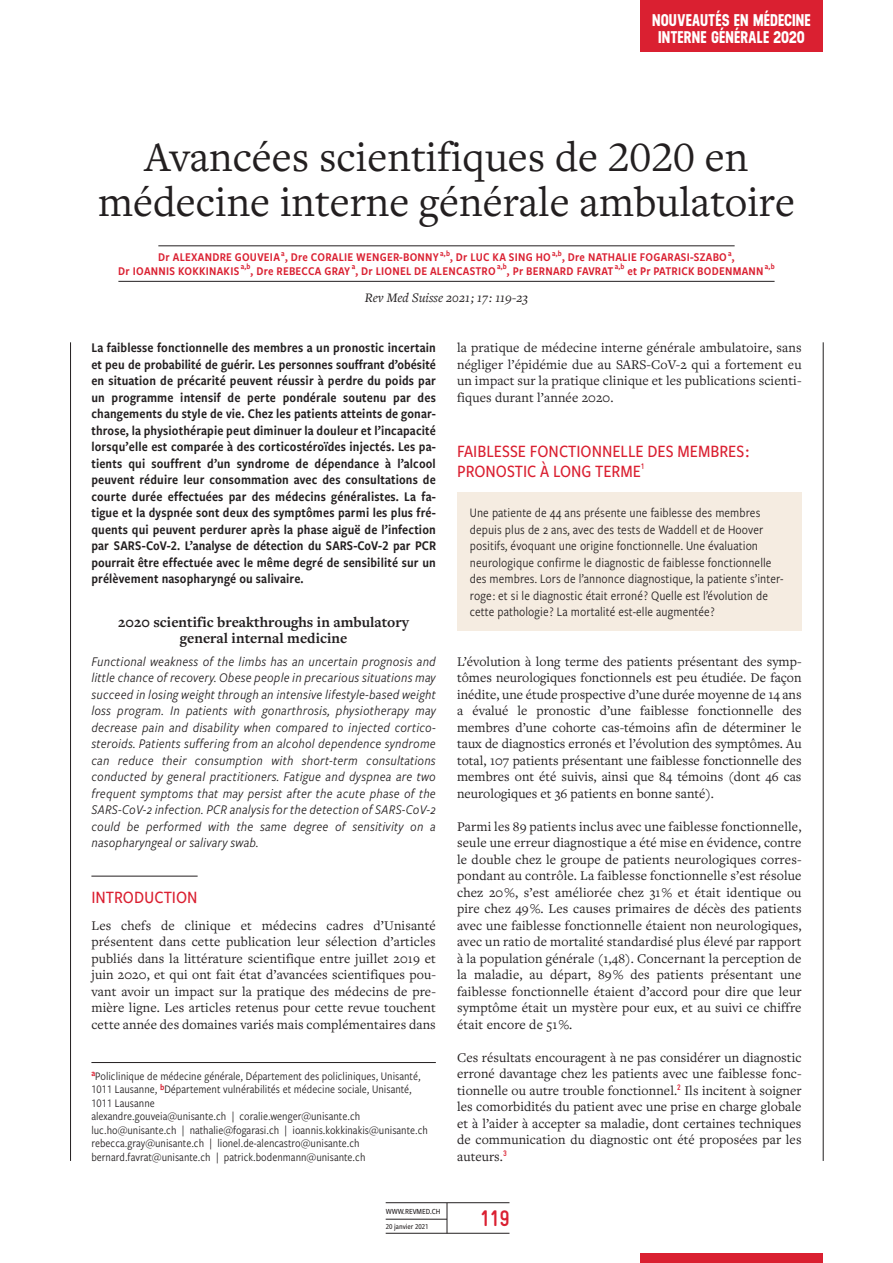
<style>
.page{position:relative;width:893px;height:1263px;background:#fff}
.page>*{position:absolute;margin:0;border:0;box-sizing:border-box;transform-origin:0 0}
._1P_Titre_Article{font:43.5px/45px "Freight Text Pro";color:#231f20;text-align:center}
.t1{font:700 22.5px "Gravur Condensed Pro";color:#da2031}
._1P_T1{font:500 18px/19.5px "Freight Sans Cnd Pro";color:#da2031}
._1P_T1_Intro{font:500 18px "Freight Sans Cnd Pro";color:#da2031}
.t2{font:700 16.95px/16.5px "Neusa";letter-spacing:.01em;color:#fff;text-align:center}
._1P_Titre_ANG{font:700 15px/16.5px "Freight Text Pro";color:#231f20;text-align:center}
._1P_Texte_courant{font:13.8px/16.5px "Freight Text Pro";letter-spacing:.01em;color:#231f20;text-align:justify}
._1P_Resume_FR{font:13.8px/16.5px "Freight Sans Cnd Pro Semi";letter-spacing:.01em;color:#231f20;text-align:justify}
._1P_Resume_ANG{font:italic 13.8px/16.5px "Freight Sans Cnd Pro";letter-spacing:.01em;color:#231f20;text-align:justify}
._1P_Encadre_Texte_co{font:13.5px/16.5px "Freight Sans Cnd Pro";letter-spacing:.005em;color:#231f20}
.CO_Rev_med_suisse_re{font:italic 13.5px "Freight Text Pro";color:#231f20}
._1P_Auteurs{font:12.3px/13.5px "Freight Sans Cnd Pro Semi";letter-spacing:.02em;color:#da2031;text-align:center}
._1P_Notes_auteurs{font:12px/13.5px "Freight Sans Cnd Pro";color:#231f20}
.t3{font:500 8.1px "Freight Sans Cnd Pro";color:#231f20}
._1P_T1-2{font:700 8.1px "Gravur Condensed Pro";color:#da2031}
.t4{font:500 7.8px "Freight Sans Cnd Pro";color:#231f20}
.s1{font-size:18px}
</style>
<div class="page">
<div style="left:640px;top:1253px;width:183px;height:10px;background:#da2031"></div>
<hr style="left:386px;top:1202px;width:123px;height:1px;background:#231f20">
<hr style="left:386px;top:1233px;width:123px;height:1px;background:#231f20">
<hr style="left:386px;top:1219px;width:61px;height:1px;background:#231f20">
<hr style="left:447px;top:1203px;width:1px;height:30px;background:#231f20">
<div style="left:640px;top:0;width:183px;height:52px;background:#da2031"></div>
<div style="left:457px;top:493px;width:344px;height:138px;background:#f5ece1"></div>
<hr style="left:91px;top:876px;width:107px;height:1px;background:#231f20">
<hr style="left:158px;top:245px;width:577px;height:1px;background:#231f20">
<hr style="left:118px;top:281px;width:657px;height:1px;background:#231f20">
<hr style="left:91px;top:1062px;width:345px;height:1px;background:#231f20">
<hr style="left:70px;top:342px;width:1px;height:819px;background:#231f20">
<hr style="left:823px;top:342px;width:1px;height:819px;background:#231f20">
<p class="t2" style="left:652px;top:11px;width:160px">NOUVEAUTÉS EN MÉDECINE<br>INTERNE GÉNÉRALE <span class="s1">2020</span></p>
<p class="_1P_Titre_Article" style="left:98px;top:133px;width:698px">Avancées scientifiques de 2020 en médecine interne générale ambulatoire</p>
<p class="_1P_Auteurs" style="left:118px;top:250px;width:658px">Dr ALEXANDRE GOUVEIA <sup>a</sup>, Dre CORALIE WENGER-BONNY <sup>a,b</sup>, Dr LUC KA SING HO <sup>a,b</sup>, Dre NATHALIE FOGARASI-SZABO <sup>a</sup>,<br>Dr IOANNIS KOKKINAKIS <sup>a,b</sup>, Dre REBECCA GRAY <sup>a</sup>, Dr LIONEL DE ALENCASTRO <sup>a,b</sup>, Pr BERNARD FAVRAT <sup>a,b</sup> et Pr PATRICK BODENMANN <sup>a,b</sup></p>
<p class="CO_Rev_med_suisse_re" style="left:365px;top:289px;width:165px">Rev Med Suisse 2021 ; 17 : 119-23</p>
<p class="_1P_Resume_FR" style="left:91px;top:339px;width:346px">La faiblesse fonctionnelle des membres a un pronostic incertain et peu de probabilité de guérir. Les personnes souffrant d’obésité en situation de précarité peuvent réussir à perdre du poids par un programme intensif de perte pondérale soutenu par des changements du style de vie. Chez les patients atteints de gonar&shy;throse, la physiothérapie peut diminuer la douleur et l’incapacité lorsqu’elle est comparée à des corticostéroïdes injectés. Les pa&shy;tients qui souffrent d’un syndrome de dépendance à l’alcool peuvent réduire leur consommation avec des consultations de courte durée effectuées par des médecins généralistes. La fa&shy;tigue et la dyspnée sont deux des symptômes parmi les plus fré&shy;quents qui peuvent perdurer après la phase aiguë de l’infection par SARS-CoV-2. L’analyse de détection du SARS-CoV-2 par PCR pourrait être effectuée avec le même degré de sensibilité sur un prélèvement nasopharyngé ou salivaire.</p>
<p class="_1P_Titre_ANG" style="left:118px;top:613px;width:292px">2020 scientific breakthroughs in ambulatory general internal medicine</p>
<p class="_1P_Resume_ANG" style="left:91px;top:653px;width:346px">Functional weakness of the limbs has an uncertain prognosis and little chance of recovery. Obese people in precarious situations may succeed in losing weight through an intensive lifestyle-based weight loss program. In patients with gonarthrosis, physiotherapy may decrease pain and disability when compared to injected cortico&shy;steroids. Patients suffering from an alcohol dependence syndrome can reduce their consumption with short-term consultations conducted by general practitioners. Fatigue and dyspnea are two frequent symptoms that may persist after the acute phase of the SARS-CoV-2 infection. PCR analysis for the detection of SARS-CoV-2 could be performed with the same degree of sensitivity on a nasopharyngeal or salivary swab.</p>
<p class="_1P_T1_Intro" style="left:91px;top:885px;width:108px">INTRODUCTION</p>
<p class="_1P_Texte_courant" style="left:91px;top:917px;width:346px">Les chefs de clinique et médecins cadres d’Unisanté présentent dans cette publication leur sélection d’articles publiés dans la littérature scientifique entre juillet 2019 et juin 2020, et qui ont fait état d’avancées scientifiques pou&shy;vant avoir un impact sur la pratique des médecins de pre&shy;mière ligne. Les articles retenus pour cette revue touchent cette année des domaines variés mais complémentaires dans</p>
<p class="_1P_Notes_auteurs" style="left:91px;top:1069px;width:338px"><sup>a</sup>Policlinique de médecine générale, Département des policliniques, Unisanté, 1011 Lausanne, <sup>b</sup>Département vulnérabilités et médecine sociale, Unisanté, 1011 Lausanne<br>alexandre.gouveia@unisante.ch | coralie.wenger@unisante.ch luc.ho@unisante.ch | nathalie@fogarasi.ch | ioannis.kokkinakis@unisante.ch rebecca.gray@unisante.ch | lionel.de-alencastro@unisante.ch bernard.favrat@unisante.ch | patrick.bodenmann@unisante.ch</p>
<p class="_1P_Texte_courant" style="left:457px;top:339px;width:346px">la pratique de médecine interne générale ambulatoire, sans négliger l’épidémie due au SARS-CoV-2 qui a fortement eu un impact sur la pratique clinique et les publications scienti&shy;fiques durant l’année 2020.</p>
<p class="_1P_T1" style="left:457px;top:441px;width:294px">FAIBLESSE FONCTIONNELLE DES MEMBRES :<br>PRONOSTIC À LONG TERME</p>
<p class="_1P_T1-2" style="left:641px;top:462px;width:5px">1</p>
<p class="_1P_Encadre_Texte_co" style="left:470px;top:504px;width:315px">Une patiente de 44 ans présente une faiblesse des membres depuis plus de 2 ans, avec des tests de Waddell et de Hoover positifs, évoquant une origine fonctionnelle. Une évaluation neurologique confirme le diagnostic de faiblesse fonctionnelle des membres. Lors de l’annonce diagnostique, la patiente s’inter&shy;roge : et si le diagnostic était erroné ? Quelle est l’évolution de cette pathologie ? La mortalité est-elle augmentée ?</p>
<p class="_1P_Texte_courant" style="left:457px;top:653px;width:346px">L’évolution à long terme des patients présentant des symp&shy;tômes neurologiques fonctionnels est peu étudiée. De façon inédite, une étude prospective d’une durée moyenne de 14 ans a évalué le pronostic d’une faiblesse fonctionnelle des membres d’une cohorte cas-témoins afin de déterminer le taux de diagnostics erronés et l’évolution des symptômes. Au total, 107 patients présentant une faiblesse fonctionnelle des membres ont été suivis, ainsi que 84 témoins (dont 46 cas neurologiques et 36 patients en bonne santé).</p>
<p class="_1P_Texte_courant" style="left:457px;top:818px;width:346px">Parmi les 89 patients inclus avec une faiblesse fonctionnelle, seule une erreur diagnostique a été mise en évidence, contre le double chez le groupe de patients neurologiques corres&shy;pondant au contrôle. La faiblesse fonctionnelle s’est résolue chez 20 %, s’est améliorée chez 31 % et était identique ou pire chez 49 %. Les causes primaires de décès des patients avec une faiblesse fonctionnelle étaient non neurologiques, avec un ratio de mortalité standardisé plus élevé par rapport à la population générale (1,48). Concernant la perception de la maladie, au départ, 89 % des patients présentant une faiblesse fonctionnelle étaient d’accord pour dire que leur symptôme était un mystère pour eux, et au suivi ce chiffre était encore de 51 %.</p>
<p class="_1P_Texte_courant" style="left:457px;top:1049px;width:346px">Ces résultats encouragent à ne pas considérer un diagnostic erroné davantage chez les patients avec une faiblesse fonc&shy;tionnelle ou autre trouble fonctionnel.<sup>2</sup> Ils incitent à soigner les comorbidités du patient avec une prise en charge globale et à l’aider à accepter sa maladie, dont certaines techniques de communication du diagnostic ont été proposées par les auteurs.<sup>3</sup></p>
<p class="t3" style="left:386px;top:1205px;width:56px">WWW.REVMED.CH</p>
<p class="t4" style="left:386px;top:1221px;width:44px">20 janvier 2021</p>
<h2 class="t1" style="left:480px;top:1206px;width:32px">119</h2>
</div>
